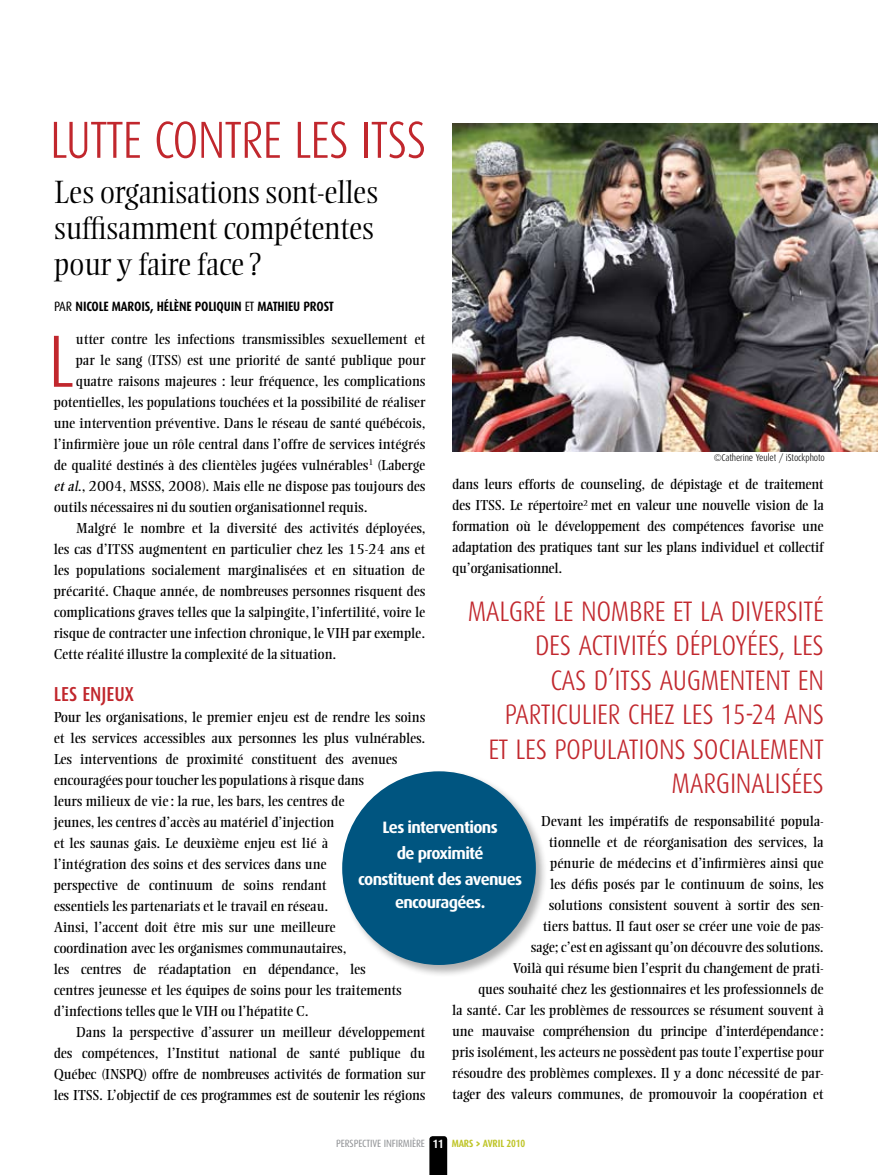
<style>
.page{position:relative;width:878px;height:1175px;background:#fff}
.page>*{position:absolute;margin:0;border:0;box-sizing:border-box;transform-origin:0 0}
.t1{font:300 73.95px "Dax Condensed";color:#c1272d}
.t2{font:300 52.2px "Dax Condensed";letter-spacing:-.02em;color:#c1272d;scale:.96 1}
.t3{font:300 31.5px/36px "Ellington";color:#000}
.t4{font:300 28.2px/34.5px "Dax Condensed";letter-spacing:-.01em;color:#c1272d}
.t5{font:500 20.25px "Dax Condensed";color:#c1272d}
.t6{font:700 16.5px/26px "Dax";letter-spacing:-.04em;color:#fff;text-align:center}
.t7{font:14.25px/21px "Ellington";color:#000;text-align:justify}
.t8{font:700 13.5px "Dax Condensed";letter-spacing:-.01em;color:#000}
.t9{font:10.5px "Dax Condensed";letter-spacing:-.01em;color:#939598}
.t10{font:300 9.75px "Dax Condensed";letter-spacing:-.01em;color:#000}
.s1{font-weight:400}
.s2{font-style:italic}
.s3{font-weight:700;font-size:12px;color:#fff}
.s4{font-weight:700;color:#bfc529}
.s5{font-family:"Unit";font-weight:700;color:#bfc529}
</style>
<div class="page">
<svg style="left:429px;top:1136px;width:18px;height:38px"></svg>
<img style="left:452px;top:123px;width:425px;height:329px">
<div style="left:340px;top:769px;width:207px;height:207px;background:#000;opacity:.31"></div>
<div style="left:342px;top:771px;width:194px;height:194px;background:#005580;border-radius:50%"></div>
<h2 class="t2" style="left:50px;top:111px;width:394px">LUTTE CONTRE LES ITSS</h2>
<h3 class="t3" style="left:54px;top:175px;width:325px">Les organisations sont-elles suffisamment compétentes pour y faire face ?</h3>
<p class="t8" style="left:54px;top:298px;width:280px"><span class="s1">PAR</span> NICOLE MAROIS, HÉLÈNE POLIQU IN <span class="s1">ET</span> MATHIEU PROST</p>
<p class="t7" style="left:76px;top:329px;width:351px">utter contre les infections transmissibles sexuellement et</p>
<p class="t7" style="left:76px;top:350px;width:351px">par le sang (ITSS) est une priorité de santé publique pour</p>
<p class="t7" style="left:76px;top:371px;width:351px">quatre raisons majeures : leur fréquence, les complications</p>
<p class="t7" style="left:54px;top:392px;width:373px">potentielles, les populations touchées et la possibilité de réaliser</p>
<p class="t7" style="left:54px;top:413px;width:373px">une intervention préventive. Dans le réseau de santé québécois,</p>
<p class="t7" style="left:54px;top:434px;width:373px">l’infirmière joue un rôle central dans l’offre de services intégrés</p>
<p class="t7" style="left:54px;top:455px;width:373px">de qualité destinés à des clientèles jugées vulnérables<sup>1</sup> (Laberge</p>
<p class="t7" style="left:54px;top:476px;width:373px"><span class="s2">et al</span>., 2004, MSSS, 2008). Mais elle ne dispose pas toujours des</p>
<p class="t7" style="left:54px;top:497px;width:315px">outils nécessaires ni du soutien organisationnel requis.</p>
<p class="t7" style="left:76px;top:518px;width:351px">Malgré le nombre et la diversité des activités déployées,</p>
<p class="t7" style="left:54px;top:539px;width:373px">les cas d’ITSS augmentent en particulier chez les 15-24 ans et</p>
<p class="t7" style="left:54px;top:560px;width:373px">les populations socialement marginalisées et en situation de</p>
<p class="t7" style="left:54px;top:581px;width:373px">précarité. Chaque année, de nombreuses personnes risquent des</p>
<p class="t7" style="left:54px;top:602px;width:373px">complications graves telles que la salpingite, l’infertilité, voire le</p>
<p class="t7" style="left:54px;top:623px;width:373px">risque de contracter une infection chronique, le VIH par exemple.</p>
<p class="t7" style="left:54px;top:644px;width:284px">Cette réalité illustre la complexité de la situation.</p>
<h3 class="t5" style="left:54px;top:683px;width:82px">LES ENJEUX</h3>
<p class="t7" style="left:54px;top:707px;width:373px;text-align:left">Pour les organisations, le premier enjeu est de rendre les soins et les services accessibles aux personnes les plus vulnérables.<br>Les interventions de proximité constituent des avenues encouragées pour toucher les populations à risque dans<br>leurs milieux de vie : la rue, les bars, les centres de<br>jeunes, les centres d’accès au matériel d’injection<br>et les saunas gais. Le deuxième enjeu est lié à<br>l’intégration des soins et des services dans une<br>perspective de continuum de soins rendant<br>essentiels les partenariats et le travail en réseau.<br>Ainsi, l’accent doit être mis sur une meilleure<br>coordination avec les organismes communautaires,<br>les centres de réadaptation en dépendance, les<br>centres jeunesse et les équipes de soins pour les traitements d’infections telles que le VIH ou l’hépatite C.</p>
<p class="t7" style="left:54px;top:1022px;width:373px;text-indent:23px">Dans la perspective d’assurer un meilleur développement des compétences, l’Institut national de santé publique du Québec (INSPQ) offre de nombreuses activités de formation sur les ITSS. L’objectif de ces programmes est de soutenir les régions</p>
<h1 class="t1" style="left:48px;top:321px;width:27px">L</h1>
<p class="t10" style="left:713px;top:452px;width:113px">©CATHERINE YEULET / ISTOCKPHOTO</p>
<p class="t7" style="left:452px;top:474px;width:373px">dans leurs efforts de counseling, de dépistage et de traitement des ITSS. Le répertoire<sup>2</sup> met en valeur une nouvelle vision de la formation où le développement des compétences favorise une adaptation des pratiques tant sur les plans individuel et collectif qu’organisationnel.</p>
<h3 class="t4" style="left:467px;top:594px;width:158px">MALGRÉ LE NOMBRE</h3>
<h3 class="t4" style="left:673px;top:594px;width:102px">ET LA DIVERSITÉ</h3>
<h3 class="t4" style="left:535px;top:628px;width:106px">DESACTIVITÉS</h3>
<h3 class="t4" style="left:550px;top:628px;width:253px;text-indent:125px">DÉPLOYÉES, LES<br>CAS D’ITSS AUGMENTENT</h3>
<h3 class="t4" style="left:797px;top:663px;width:13px">EN</h3>
<h3 class="t4" style="left:504px;top:697px;width:12px">PARTICULIER</h3>
<h3 class="t4" style="left:627px;top:697px;width:170px">CHEZ LES 15-24 ANS</h3>
<h3 class="t4" style="left:488px;top:732px;width:104px">ET LES POPULATI</h3>
<h3 class="t4" style="left:671px;top:732px;width:70px;text-indent:-27px">ONS SOCIALEMENT<br>MARGINALISÉES</h3>
<p class="t7" style="left:452px;top:810px;width:373px;text-align:right">Devant les impératifs de responsabilité popula-<br>tionnelle et de réorganisation des services, la<br>pénurie de médecins et d’infirmières ainsi que<br>les défis posés par le continuum de soins, les<br>solutions consistent souvent à sortir des sen-<br>tiers battus. Il faut oser se créer une voie de pas-<br>sage; c’est en agissant qu’on découvre des solutions.<br>Voilà qui résume bien l’esprit du changement de prati-<br>ques souhaité chez les gestionnaires et les professionnels de<br>la santé. Car les problèmes de ressources se résument souvent à une mauvaise compréhension du principe d’interdépendance: pris isolément, les acteurs ne possèdent pas toute l’expertise pour résoudre des problèmes complexes. Il y a donc nécessité de par&shy;tager des valeurs communes, de promouvoir la coopération et</p>
<p class="t6" style="left:358px;top:814px;width:165px">Les interventions<br>de proximité constituent des avenues</p>
<p class="t6" style="left:395px;top:889px;width:92px">encouragées.</p>
<p class="t9" style="left:336px;top:1138px;width:191px">PERSPECTIVE INFIRMIÈRE <span class="s3">11</span> <span class="s4">MARS</span> <span class="s5">&gt;</span> <span class="s4">AVRIL 2010</span></p>
</div>
